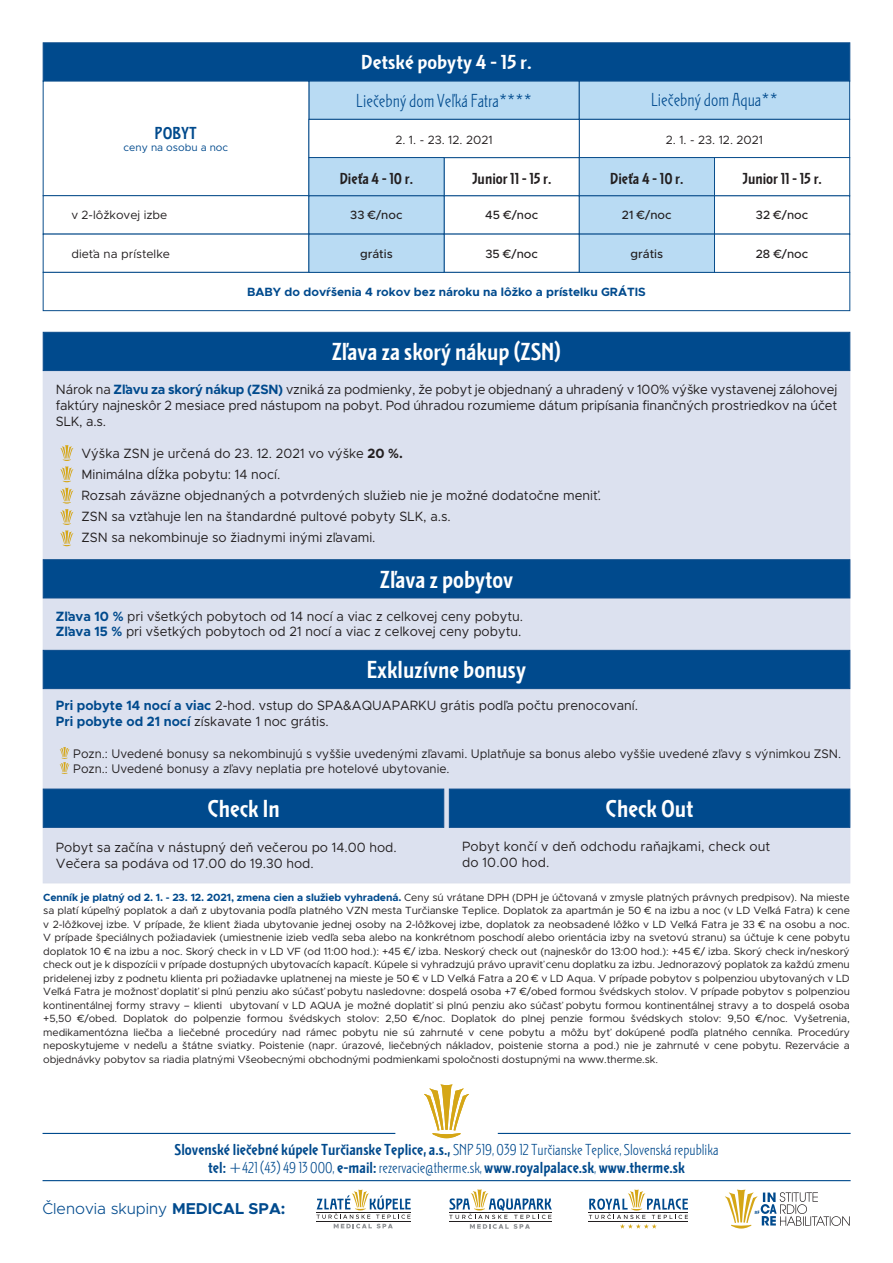
<style>
.page{position:relative;width:893px;height:1263px;background:#fff}
.page>*{position:absolute;margin:0;border:0;box-sizing:border-box;transform-origin:0 0}
.t1{font:700 25.5px "ITC Stoclet Com";color:#fff}
.t2{font:700 21px "ITC Stoclet Com";color:#fff;scale:1.1 1}
.t3{font:300 19.5px "ITC Stoclet Com";color:#004a8d}
.t4{font:700 18px "ITC Stoclet Com";color:#004a8d}
.t5{font:700 16.5px/18px "ITC Stoclet Com";color:#004a8d;text-align:center}
.t6{font:700 16.5px "ITC Stoclet Com";color:#231f20}
.t7{font:300 15.75px "Metropolis";color:#004a8d}
.t8{font:13.5px/15.8px "Metropolis";color:#231f20;scale:.96 1}
.t9{font:12.45px/15.8px "Metropolis";color:#231f20;scale:.96 1}
.t10{font:12px "Metropolis";color:#231f20}
.t11{font:500 12px "Metropolis";color:#231f20}
.t12{font:700 12px "Metropolis";color:#004a8d}
.t13{font:10.5px/13.5px "Metropolis";letter-spacing:-.01em;color:#231f20;text-align:justify}
.t14{font:10.5px "Metropolis";color:#004a8d}
.s1{font-weight:700;color:#004a8d}
.s2{font-weight:700}
.s3{font-weight:300}
</style>
<div class="page">
<div style="left:43px;top:43px;width:807px;height:38px;background:#004a8d"></div>
<div style="left:309px;top:81px;width:271px;height:39px;background:#b9dbf3"></div>
<div style="left:579px;top:81px;width:271px;height:39px;background:#b9dbf3"></div>
<div style="left:579px;top:119px;width:271px;height:39px;background:#fff;border:1px solid #0a4e8c"></div>
<div style="left:444px;top:157px;width:136px;height:39px;background:#fff;border:1px solid #0a4e8c"></div>
<div style="left:43px;top:195px;width:266px;height:39px;background:#fff;border:1px solid #0a4e8c"></div>
<div style="left:309px;top:119px;width:271px;height:39px;background:#fff;border:1px solid #0a4e8c"></div>
<div style="left:309px;top:157px;width:135px;height:39px;background:#b9dbf3;border:1px solid #0a4e8c"></div>
<div style="left:309px;top:196px;width:135px;height:38px;background:#b9dbf3"></div>
<div style="left:43px;top:272px;width:807px;height:39px;background:#fff;border:1px solid #0a4e8c"></div>
<div style="left:309px;top:234px;width:135px;height:39px;background:#b9dbf3;border:1px solid #0a4e8c"></div>
<div style="left:714px;top:157px;width:136px;height:39px;background:#fff;border:1px solid #0a4e8c"></div>
<div style="left:714px;top:234px;width:136px;height:39px;background:#fff;border:1px solid #0a4e8c"></div>
<div style="left:579px;top:157px;width:136px;height:39px;background:#b9dbf3;border:1px solid #0a4e8c"></div>
<div style="left:579px;top:196px;width:136px;height:38px;background:#b9dbf3"></div>
<div style="left:579px;top:234px;width:136px;height:39px;background:#b9dbf3;border:1px solid #0a4e8c"></div>
<div style="left:43px;top:370px;width:807px;height:513px;background:#dce1ef;border:1px solid #dadfed"></div>
<div style="left:43px;top:332px;width:807px;height:39px;background:#004a8d;border:1px solid #0b4c8c"></div>
<svg style="left:60px;top:445px;width:14px;height:37px"></svg>
<svg style="left:60px;top:488px;width:14px;height:58px"></svg>
<div style="left:43px;top:559px;width:807px;height:39px;background:#004a8d;border:1px solid #0b4c8c"></div>
<div style="left:43px;top:789px;width:401px;height:39px;background:#004a8d;border:1px solid #0b4c8c"></div>
<div style="left:449px;top:789px;width:401px;height:39px;background:#004a8d;border:1px solid #0b4c8c"></div>
<svg style="left:424px;top:1084px;width:45px;height:54px"></svg>
<hr style="left:43px;top:1180px;width:808px;height:1px;background:#004a8d">
<hr style="left:43px;top:1133px;width:352px;height:1px;background:#004a8d">
<hr style="left:498px;top:1133px;width:353px;height:1px;background:#004a8d">
<svg style="left:60px;top:747px;width:10px;height:27px"></svg>
<div style="left:43px;top:650px;width:807px;height:39px;background:#004a8d;border:1px solid #0b4c8c"></div>
<svg style="left:589px;top:1189px;width:99px;height:39px"></svg>
<svg style="left:317px;top:1189px;width:94px;height:39px"></svg>
<svg style="left:449px;top:1189px;width:103px;height:40px"></svg>
<svg style="left:725px;top:1189px;width:125px;height:39px"></svg>
<h3 class="t4" style="left:155px;top:122px;width:43px">POBYT</h3>
<p class="t14" style="left:124px;top:141px;width:106px">ceny na osobu a noc</p>
<h2 class="t2" style="left:361px;top:50px;width:156px">Detské pobyty 4 - 15 r.</h2>
<h3 class="t3" style="left:356px;top:90px;width:177px">Liečebný dom Veľká Fatra****</h3>
<p class="t10" style="left:395px;top:133px;width:99px">2. 1. - 23. 12. 2021</p>
<h3 class="t3" style="left:651px;top:90px;width:128px">Liečebný dom Aqua**</h3>
<p class="t10" style="left:666px;top:133px;width:99px">2. 1. - 23. 12. 2021</p>
<h3 class="t6" style="left:340px;top:168px;width:75px">Dieťa 4 - 10 r.</h3>
<p class="t11" style="left:350px;top:208px;width:54px">33 €/noc</p>
<h3 class="t6" style="left:610px;top:168px;width:75px">Dieťa 4 - 10 r.</h3>
<p class="t11" style="left:622px;top:208px;width:51px">21 €/noc</p>
<p class="t11" style="left:630px;top:246px;width:34px">grátis</p>
<h3 class="t6" style="left:472px;top:169px;width:81px">Junior 11 - 15 r.</h3>
<p class="t11" style="left:485px;top:208px;width:54px">45 €/noc</p>
<p class="t11" style="left:485px;top:246px;width:54px">35 €/noc</p>
<p class="t10" style="left:71px;top:208px;width:98px">v 2-lôžkovej izbe</p>
<p class="t10" style="left:71px;top:246px;width:100px">dieťa na prístelke</p>
<p class="t11" style="left:360px;top:246px;width:34px">grátis</p>
<p class="t12" style="left:247px;top:284px;width:400px">BABY do dovŕšenia 4 rokov bez nároku na lôžko a prístelku GRÁTIS</p>
<h3 class="t6" style="left:742px;top:169px;width:81px">Junior 11 - 15 r.</h3>
<p class="t11" style="left:756px;top:208px;width:54px">32 €/noc</p>
<p class="t11" style="left:756px;top:246px;width:54px">28 €/noc</p>
<h1 class="t1" style="left:332px;top:337px;width:231px">Zľava za skorý nákup (ZSN)</h1>
<p class="t8" style="left:56px;top:382px;width:815px;text-align:justify">Nárok na <span class="s1">Zľavu za skorý nákup (ZSN)</span> vzniká za podmienky, že pobyt je objednaný a uhradený v 100% výške vystavenej zálohovej faktúry najneskôr 2 mesiace pred nástupom na pobyt. Pod úhradou rozumieme dátum pripísania finančných prostriedkov na účet SLK, a.s.</p>
<p class="t8" style="left:81px;top:443px;width:543px;line-height:21px">Výška ZSN je určená do 23. 12. 2021 vo výške <span class="s2">20 %.<br></span>Minimálna dĺžka pobytu: 14 nocí.<br>Rozsah záväzne objednaných a potvrdených služieb nie je možné dodatočne meniť.<br>ZSN sa vzťahuje len na štandardné pultové pobyty SLK, a.s.<br>ZSN sa nekombinuje so žiadnymi inými zľavami.</p>
<h1 class="t1" style="left:380px;top:564px;width:135px">Zľava z pobytov</h1>
<p class="t8" style="left:56px;top:608px;width:488px"><span class="s1">Zľava 10 %</span> pri všetkých pobytoch od 14 nocí a viac z celkovej ceny pobytu.<br><span class="s1">Zľava 15 %</span> pri všetkých pobytoch od 21 nocí a viac z celkovej ceny pobytu.</p>
<h1 class="t1" style="left:367px;top:655px;width:161px">Exkluzívne bonusy</h1>
<p class="t8" style="left:56px;top:698px;width:608px"><span class="s1">Pri pobyte 14 nocí a viac</span> 2-hod. vstup do SPA&amp;AQUAPARKU grátis podľa počtu prenocovaní.<br><span class="s1">Pri pobyte od 21 nocí</span> získavate 1 noc grátis.</p>
<p class="t9" style="left:73px;top:745px;width:801px">Pozn.: Uvedené bonusy sa nekombinujú s vyššie uvedenými zľavami. Uplatňuje sa bonus alebo vyššie uvedené zľavy s výnimkou ZSN.<br>Pozn.: Uvedené bonusy a zľavy neplatia pre hotelové ubytovanie.</p>
<h1 class="t1" style="left:207px;top:793px;width:74px">Check In</h1>
<p class="t8" style="left:56px;top:839px;width:357px">Pobyt sa začína v nástupný deň večerou po 14.00 hod.<br>Večera sa podáva od 17.00 do 19.30 hod.</p>
<h1 class="t1" style="left:606px;top:793px;width:90px">Check Out</h1>
<p class="t8" style="left:462px;top:838px;width:323px">Pobyt končí v deň odchodu raňajkami, check out do 10.00 hod.</p>
<p class="t13" style="left:43px;top:890px;width:808px"><span class="s1">Cenník je platný od 2. 1. - 23. 12. 2021, zmena cien a služieb vyhradená.</span> Ceny sú vrátane DPH (DPH je účtovaná v zmysle platných právnych predpisov). Na mieste sa platí kúpeľný poplatok a daň z ubytovania podľa platného VZN mesta Turčianske Teplice. Doplatok za apartmán je 50 € na izbu a noc (v LD Veľká Fatra) k cene v 2-lôžkovej izbe. V prípade, že klient žiada ubytovanie jednej osoby na 2-lôžkovej izbe, doplatok za neobsadené lôžko v LD Veľká Fatra je 33 € na osobu a noc.<br>V prípade špeciálnych požiadaviek (umiestnenie izieb vedľa seba alebo na konkrétnom poschodí alebo orientácia izby na svetovú stranu) sa účtuje k cene pobytu doplatok 10 € na izbu a noc. Skorý check in v LD VF (od 11:00 hod.): +45 €/ izba. Neskorý check out (najneskôr do 13:00 hod.): +45 €/ izba. Skorý check in/neskorý check out je k dispozícii v prípade dostupných ubytovacích kapacít. Kúpele si vyhradzujú právo upraviť cenu doplatku za izbu. Jednorazový poplatok za každú zmenu pridelenej izby z podnetu klienta pri požiadavke uplatnenej na mieste je 50 € v LD Veľká Fatra a 20 € v LD Aqua. V prípade pobytov s polpenziou ubytovaných v LD Veľká Fatra je možnosť doplatiť si plnú penziu ako súčasť pobytu nasledovne: dospelá osoba +7 €/obed formou švédskych stolov. V prípade pobytov s polpenziou kontinentálnej formy stravy – klienti ubytovaní v LD AQUA je možné doplatiť si plnú penziu ako súčasť pobytu formou kontinentálnej stravy a to dospelá osoba +5,50 €/obed. Doplatok do polpenzie formou švédskych stolov: 2,50 €/noc. Doplatok do plnej penzie formou švédskych stolov: 9,50 €/noc. Vyšetrenia, medikamentózna liečba a liečebné procedúry nad rámec pobytu nie sú zahrnuté v cene pobytu a môžu byť dokúpené podľa platného cenníka. Procedúry neposkytujeme v nedeľu a štátne sviatky. Poistenie (napr. úrazové, liečebných nákladov, poistenie storna a pod.) nie je zahrnuté v cene pobytu. Rezervácie a objednávky pobytov sa riadia platnými Všeobecnými obchodnými podmienkami spoločnosti dostupnými na www.therme.sk.</p>
<h3 class="t5" style="left:175px;top:1140px;width:545px">Slovenské liečebné kúpele Turčianske Teplice, a.s., <span class="s3">SNP 519, 039 12 Turčianske Teplice, Slovenská republika </span>tel: <span class="s3">+421 (43) 49 13 000,</span> e-mail: <span class="s3">rezervacie@therme.sk,</span> www.royalpalace.sk<span class="s3">,</span> www.therme.sk</h3>
<h3 class="t7" style="left:43px;top:1198px;width:244px">Členovia skupiny <span class="s2">MEDICAL SPA:</span></h3>
</div>
